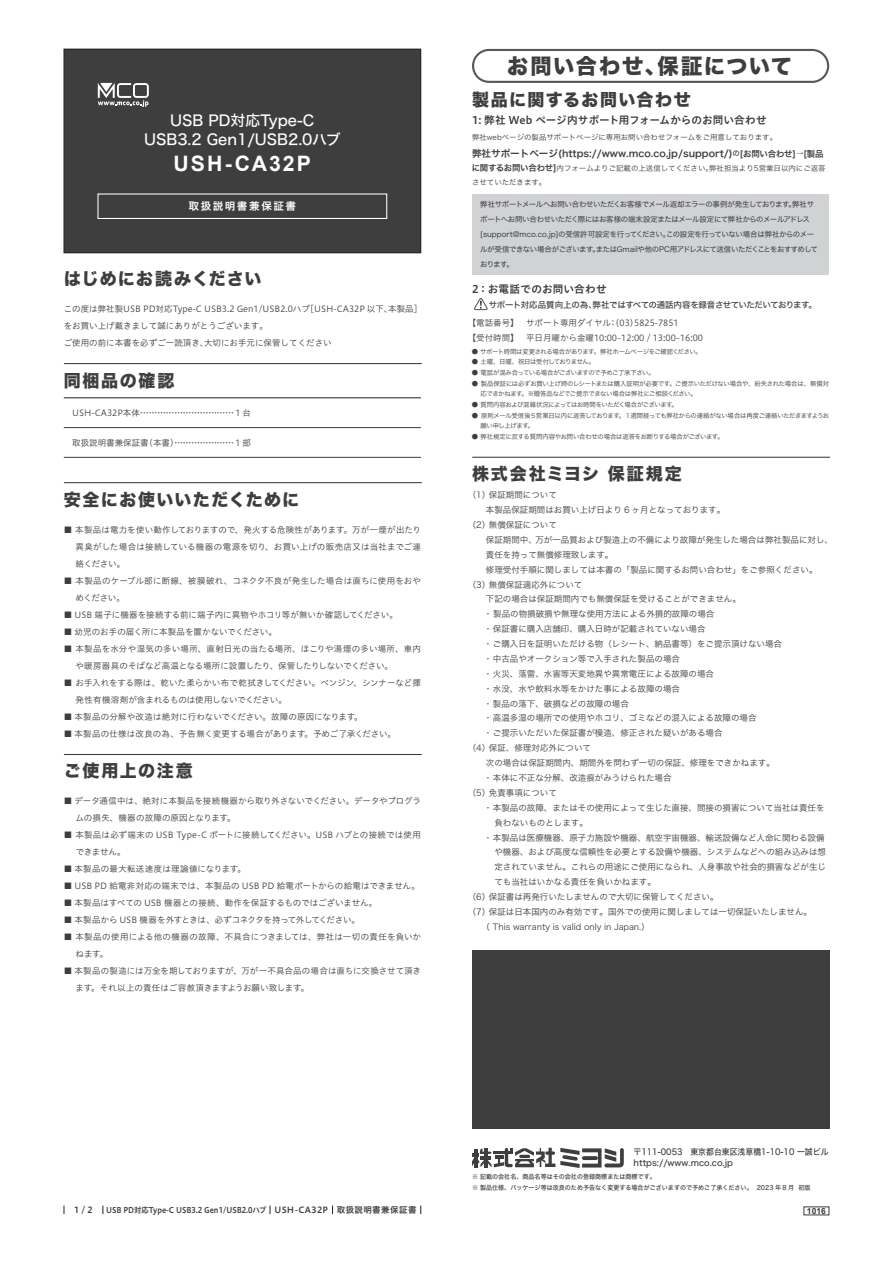
<style>
.page{position:relative;width:893px;height:1263px;background:#fff}
.page>*{position:absolute;margin:0;border:0;box-sizing:border-box;transform-origin:0 0}
.t1{font:21.3px "Hira Kaku Std N W8";letter-spacing:.075em;color:#3e3e3f}
.t2{font:700 21.3px "Arial";letter-spacing:.09em;color:#fff}
.t3{font:16.95px "Hira Kaku Std N W8";letter-spacing:.085em;color:#3e3e3f}
.t4{font:16.95px "Hira Kaku Std N W8";letter-spacing:.06em;color:#3e3e3f}
.t5{font:16.95px "Hira Kaku Std N W8";letter-spacing:.11em;color:#3e3e3f}
.t6{font:14.85px/19.2px "Hira Kaku Std N W5";color:#fff;text-align:center}
.t7{font:10.65px "Hiragino UD Sans Std W6";letter-spacing:.005em;color:#3e3e3f}
.t8{font:10.65px "Hiragino UD Sans Std W6";letter-spacing:.025em;color:#3e3e3f}
.t9{font:10.65px "Hiragino UD Sans Std W6";letter-spacing:.14em;color:#fff}
.t10{font:9.6px "Hira Kaku Std N W6";color:#3e3e3f}
.t11{font:8.55px/17px "Hiragino UD Sans Std W3";color:#3e3e3f}
.t12{font:8.55px "Hira Kaku Std N W3";color:#3e3e3f}
.t13{font:8.55px/10.6px "Hira Kaku Std N W5";color:#3e3e3f;scale:.92 1}
.t14{font:8.55px/17px "Hiragino UD Sans Std W3";letter-spacing:.025em;color:#3e3e3f}
.t15{font:8.55px "Hira Kaku Std N W5";letter-spacing:-.05em;color:#3e3e3f}
.t16{font:8.55px "Hiragino UD Sans Std W3";letter-spacing:-.035em;color:#3e3e3f}
.t17{font:8.55px "Hiragino UD Sans Std W3";letter-spacing:.03em;color:#3e3e3f}
.t18{font:700 8.55px "Arial";color:#3e3e3f}
.t19{font:8.55px "Hiragino UD Sans Std W6";color:#3e3e3f}
.t20{font:7.95px "Hiragino UD Sans Std W6";color:#3e3e3f;scale:.92 1}
.t21{font:7.5px/14.9px "Hira Kaku Std N W4";letter-spacing:-.05em;color:#3e3e3f}
.t22{font:7.5px/14.4px "Hira Kaku Std N W3";color:#3e3e3f}
.t23{font:6.45px/10.6px "Hira Kaku Std N W3";letter-spacing:-.05em;color:#3e3e3f}
.t24{font:6.45px/10.6px "Hira Kaku Std N W5";color:#3e3e3f;scale:.95 1}
.t25{font:6.45px "Hira Kaku Std N W3";letter-spacing:-.07em;color:#3e3e3f}
.t26{font:6.45px "Hira Kaku Std N W3";letter-spacing:-.075em;color:#3e3e3f}
.s1{font-family:"Hira Kaku Std N W5";font-size:7.5px}
.s2{font-size:8.55px}
.s3{font-size:7.5px}
.s4{font-family:"Hira Kaku Std N W6";font-size:8.55px}
</style>
<div class="page">
<div style="left:64px;top:49px;width:357px;height:204px;background:#3e3e3f"></div>
<div style="left:64px;top:49px;width:357px;height:204px;border:1px solid #231f20"></div>
<svg style="left:98px;top:83px;width:51px;height:24px"></svg>
<div style="left:97px;top:193px;width:290px;height:26px;border:1px solid #fff"></div>
<hr style="left:64px;top:363px;width:357px;height:1px;background:#3e3e3f">
<hr style="left:64px;top:754px;width:357px;height:1px;background:#3e3e3f">
<hr style="left:64px;top:482px;width:357px;height:1px;background:#3e3e3f">
<hr style="left:472px;top:457px;width:358px;height:1px;background:#3e3e3f">
<svg style="left:472px;top:1148px;width:152px;height:20px"></svg>
<hr style="left:64px;top:427px;width:357px;height:1px;background:#3e3e3f">
<hr style="left:64px;top:457px;width:357px;height:1px;background:#3e3e3f">
<hr style="left:64px;top:398px;width:357px;height:1px;background:#231f20">
<div style="left:472px;top:49px;width:357px;height:34px;border:2px solid #57585a;border-radius:16px"></div>
<div style="left:472px;top:195px;width:357px;height:80px;background:#d1d2d4"></div>
<svg style="left:474px;top:298px;width:14px;height:13px"></svg>
<div style="left:472px;top:951px;width:357px;height:178px;background:#3e3e3f"></div>
<h3 class="t6" style="left:144px;top:111px;width:198px">USB PD対応Type-C<br>USB3.2 Gen1/USB2.0ハブ</h3>
<h1 class="t2" style="left:174px;top:149px;width:139px">USH-CA32P</h1>
<p class="t9" style="left:189px;top:198px;width:109px">取扱説明書兼保証書</p>
<h2 class="t4" style="left:64px;top:269px;width:199px">はじめにお読みください</h2>
<p class="t11" style="left:64px;top:299px;width:356px">この度は弊社製USB PD対応Type-C USB3.2 Gen1/USB2.0ハブ[USH-CA32P 以下、本製品]をお買い上げ戴きまして誠にありがとうございます。<br>ご使用の前に本書を必ずご一読頂き、大切にお手元に保管してください</p>
<h2 class="t3" style="left:64px;top:371px;width:112px">同梱品の確認</h2>
<p class="t11" style="left:72px;top:404px;width:180px">USH-CA32P本体……………………………１台</p>
<p class="t11" style="left:72px;top:433px;width:180px">取扱説明書兼保証書（本書）…………………１部</p>
<h2 class="t3" style="left:64px;top:491px;width:237px">安全にお使いいただくために</h2>
<p class="t11" style="left:75px;top:520px;width:347px;text-align:justify;text-indent:-12px">■ 本製品は電力を使い動作しておりますので、発火する危険性があります。万が一煙が出たり異臭がした場合は接続している機器の電源を切り、お買い上げの販売店又は当社までご連絡ください。</p>
<p class="t11" style="left:75px;top:571px;width:347px;text-indent:-12px">■ 本製品のケーブル部に断線、被膜破れ、コネクタ不良が発生した場合は直ちに使用をおやめください。</p>
<p class="t11" style="left:64px;top:605px;width:336px">■ USB 端子に機器を接続する前に端子内に異物やホコリ等が無いか確認してください。</p>
<p class="t11" style="left:64px;top:622px;width:215px">■ 幼児のお手の届く所に本製品を置かないでください。</p>
<p class="t11" style="left:75px;top:639px;width:347px;text-indent:-12px">■ 本製品を水分や湿気の多い場所、直射日光の当たる場所、ほこりや湯煙の多い場所、車内や暖房器具のそばなど高温となる場所に設置したり、保管したりしないでください。</p>
<p class="t11" style="left:75px;top:673px;width:347px;text-indent:-12px">■ お手入れをする際は、乾いた柔らかい布で乾拭きしてください。ベンジン、シンナーなど揮発性有機溶剤が含まれるものは使用しないでください。</p>
<p class="t11" style="left:64px;top:708px;width:301px">■ 本製品の分解や改造は絶対に行わないでください。故障の原因になります。</p>
<p class="t11" style="left:64px;top:725px;width:334px">■ 本製品の仕様は改良の為、予告無く変更する場合があります。予めご了承ください。</p>
<h2 class="t3" style="left:64px;top:762px;width:131px">ご使用上の注意</h2>
<p class="t11" style="left:75px;top:792px;width:347px;text-indent:-12px">■ データ通信中は、絶対に本製品を接続機器から取り外さないでください。データやプログラムの損失、機器の故障の原因となります。</p>
<p class="t11" style="left:75px;top:826px;width:347px;text-indent:-12px">■ 本製品は必ず端末の USB Type-C ポートに接続してください。USB ハブとの接続では使用できません。</p>
<p class="t17" style="left:64px;top:862px;width:184px">■ 本製品の最大転送速度は理論値になります。</p>
<p class="t11" style="left:64px;top:877px;width:358px">■ USB PD 給電非対応の端末では、本製品の USB PD 給電ポートからの給電はできません。</p>
<p class="t11" style="left:64px;top:894px;width:315px">■ 本製品はすべての USB 機器との接続、動作を保証するものではございません。</p>
<p class="t16" style="left:64px;top:913px;width:298px">■ 本製品から USB 機器を外すときは、必ずコネクタを持って外してください。</p>
<p class="t14" style="left:75px;top:928px;width:347px;text-indent:-12px">■ 本製品の使用による他の機器の故障、不具合につきましては、弊社は一切の責任を負いかねます。</p>
<p class="t11" style="left:75px;top:962px;width:347px;text-indent:-12px">■ 本製品の製造には万全を期しておりますが、万が一不具合品の場合は直ちに交換させて頂きます。それ以上の責任はご容赦頂きますようお願い致します。</p>
<h1 class="t1" style="left:507px;top:54px;width:286px">お問い合わせ、保証について</h1>
<h2 class="t3" style="left:472px;top:91px;width:220px">製品に関するお問い合わせ</h2>
<p class="t7" style="left:472px;top:112px;width:296px">1: 弊社 Web ページ内サポート用フォームからのお問い合わせ</p>
<p class="t22" style="left:472px;top:130px;width:307px">弊社webページの製品サポートページに専用お問い合わせフォームをご用意しております。</p>
<p class="t10" style="left:472px;top:146px;width:353px">弊社サポートページ(https://www.mco.co.jp/support/)<span class="s1">の</span><span class="s2">[お問い合わせ]</span><span class="s3">→</span><span class="s2">[製品</span></p>
<p class="t22" style="left:472px;top:161px;width:355px"><span class="s4">に関するお問い合わせ]</span>内フォームよりご記載の上送信してください。弊社担当より5営業日以内にご返答させていただきます。</p>
<p class="t21" style="left:480px;top:197px;width:339px">弊社サポートメールへお問い合わせいただくお客様でメール返却エラーの事例が発生しております。弊社サポートへお問い合わせいただく際にはお客様の端末設定またはメール設定にて弊社からのメールアドレス[support@mco.co.jp]の受信許可設定を行ってください。この設定を行っていない場合は弊社からのメールが受信できない場合がございます。またはGmailや他のPC用アドレスにて送信いただくことをおすすめしております。</p>
<p class="t15" style="left:489px;top:298px;width:330px">サポート対応品質向上の為、弊社ではすべての通話内容を録音させていただいております。</p>
<p class="t8" style="left:472px;top:281px;width:136px">2：お電話でのお問い合わせ</p>
<p class="t11" style="left:468px;top:315px;width:237px;line-height:14.9px">【電話番号】 サポート専用ダイヤル：(03)5825-7851<br>【受付時間】 平日月曜から金曜10:00~12:00 / 13:00~16:00</p>
<p class="t23" style="left:472px;top:346px;width:231px">● サポート時間は変更される場合があります。弊社ホームページをご確認ください。</p>
<p class="t26" style="left:472px;top:357px;width:125px">● 土曜、日曜、祝日は受付しておりません。</p>
<p class="t23" style="left:472px;top:367px;width:184px">● 電話が混み合っている場合がございますので予めご了承下さい。</p>
<p class="t23" style="left:480px;top:378px;width:350px;text-indent:-9px">● 製品保証には必ずお買い上げ時のレシートまたは購入証明が必要です。ご提示いただけない場合や、紛失された場合は、無償対応できかねます。※贈答品などでご提示できない場合は弊社にご相談ください。</p>
<p class="t25" style="left:472px;top:400px;width:208px">● 質問内容および混雑状況によってはお時間をいただく場合がございます。</p>
<p class="t23" style="left:480px;top:410px;width:350px;text-indent:-9px">● 原則メール受信後５営業日以内に返答しております。１週間経っても弊社からの連絡がない場合は再度ご連絡いただきますようお願い申し上げます。</p>
<p class="t23" style="left:472px;top:431px;width:253px">● 弊社規定に反する質問内容やお問い合わせの場合は返答をお断りする場合がございます。</p>
<h2 class="t5" style="left:472px;top:464px;width:211px">株式会社ミヨシ 保証規定</h2>
<p class="t12" style="left:468px;top:488px;width:91px">（1）保証期間について</p>
<p class="t12" style="left:486px;top:503px;width:241px">本製品保証期間はお買い上げ日より 6 ヶ月となっております。</p>
<p class="t12" style="left:468px;top:518px;width:91px">（2）無償保証について</p>
<p class="t12" style="left:486px;top:533px;width:349px">保証期間中、万が一品質および製造上の不備により故障が発生した場合は弊社製品に対し、</p>
<p class="t12" style="left:486px;top:548px;width:129px">責任を持って無償修理致します。</p>
<p class="t12" style="left:486px;top:563px;width:333px">修理受付手順に関しましては本書の「製品に関するお問い合わせ」をご参照ください。</p>
<p class="t12" style="left:468px;top:578px;width:116px">（3）無償保証適応外について</p>
<p class="t12" style="left:486px;top:593px;width:257px">下記の場合は保証期間内でも無償保証を受けることができません。</p>
<p class="t12" style="left:484px;top:608px;width:232px">・ 製品の物損破損や無理な使用方法による外損的故障の場合</p>
<p class="t12" style="left:484px;top:622px;width:223px">・ 保証書に購入店舗印、購入日時が記載されていない場合</p>
<p class="t12" style="left:484px;top:637px;width:300px">・ ご購入日を証明いただける物（レシート、納品書等）をご提示頂けない場合</p>
<p class="t12" style="left:484px;top:652px;width:198px">・ 中古品やオークション等で入手された製品の場合</p>
<p class="t12" style="left:484px;top:667px;width:232px">・ 火災、落雷、水害等天変地異や異常電圧による故障の場合</p>
<p class="t12" style="left:484px;top:682px;width:198px">・ 水没、水や飲料水等をかけた事による故障の場合</p>
<p class="t12" style="left:484px;top:697px;width:147px">・ 製品の落下、破損などの故障の場合</p>
<p class="t12" style="left:484px;top:712px;width:274px">・ 高温多湿の場所での使用やホコリ、ゴミなどの混入による故障の場合</p>
<p class="t12" style="left:484px;top:727px;width:240px">・ ご提示いただいた保証書が模造、修正された疑いがある場合</p>
<p class="t12" style="left:468px;top:741px;width:125px">（4）保証、修理対応外について</p>
<p class="t12" style="left:486px;top:756px;width:291px">次の場合は保証期間内、期間外を問わず一切の保証、修理をできかねます。</p>
<p class="t12" style="left:484px;top:771px;width:189px">・ 本体に不正な分解、改造痕がみうけられた場合</p>
<p class="t12" style="left:468px;top:786px;width:91px">（5）免責事項について</p>
<p class="t12" style="left:484px;top:801px;width:342px">・ 本製品の故障、またはその使用によって生じた直接、間接の損害について当社は責任を</p>
<p class="t12" style="left:486px;top:816px;width:104px">　負わないものとします。</p>
<p class="t12" style="left:484px;top:831px;width:342px">・ 本製品は医療機器、原子力施設や機器、航空宇宙機器、輸送設備など人命に関わる設備</p>
<p class="t12" style="left:486px;top:846px;width:342px">　や機器、および高度な信頼性を必要とする設備や機器、システムなどへの組み込みは想</p>
<p class="t12" style="left:486px;top:861px;width:342px">　定されていません。これらの用途にご使用になられ、人身事故や社会的損害などが生じ</p>
<p class="t12" style="left:486px;top:875px;width:172px">　ても当社はいかなる責任を負いかねます。</p>
<p class="t12" style="left:468px;top:890px;width:252px">（6）保証書は再発行いたしませんので大切に保管してください。</p>
<p class="t12" style="left:468px;top:905px;width:346px">（7）保証は日本国内のみ有効です。国外での使用に関しましては一切保証いたしません。</p>
<p class="t12" style="left:482px;top:920px;width:170px">（ This warranty is valid only in Japan.）</p>
<p class="t19" style="left:74px;top:1203px;width:20px">1 / 2</p>
<p class="t20" style="left:106px;top:1203px;width:339px">USB PD対応Type-C USB3.2 Gen1/USB2.0ハブ <span class="s2">USH-CA32P 取扱説明書兼保証書</span></p>
<p class="t13" style="left:634px;top:1147px;width:213px">〒111-0053　東京都台東区浅草橋1-10-10 一誠ビルhttps://www.mco.co.jp</p>
<p class="t24" style="left:472px;top:1171px;width:358px">※ 記載の会社名、商品名等はその会社の登録商標または商標です。<br>※ 製品仕様、パッケージ等は改良のため予告なく変更する場合がございますので予めご了承ください。 2023 年 8 月 初版</p>
<p class="t18" style="left:807px;top:1205px;width:20px">1016</p>
</div>
